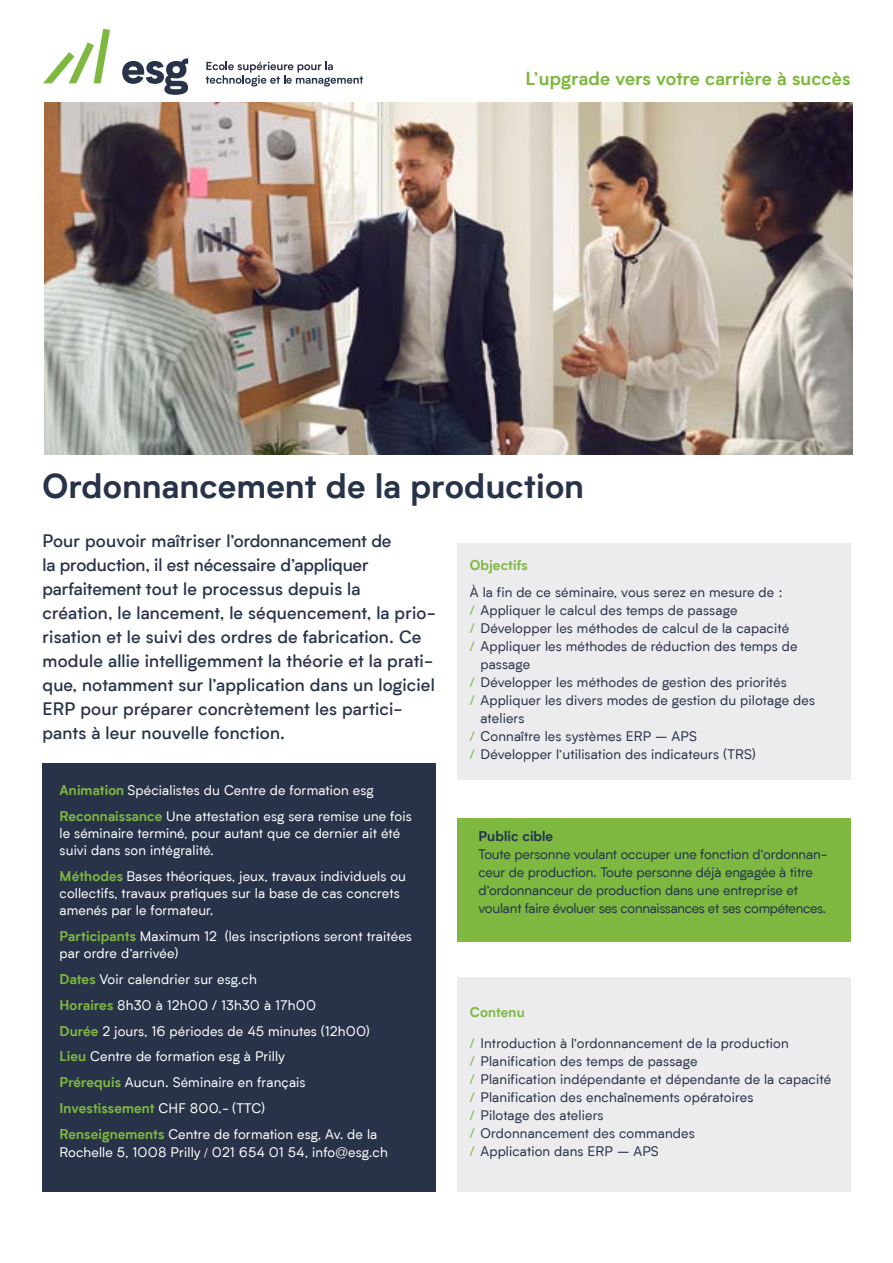
<style>
.page{position:relative;width:893px;height:1263px;background:#fff}
.page>*{position:absolute;margin:0;border:0;box-sizing:border-box;transform-origin:0 0}
.t1{font:700 33px "Biotif";letter-spacing:.01em;color:#283349}
.t2{font:700 18px "Biotif";letter-spacing:.01em;color:#7eb840}
.t3{font:500 17.25px/24px "Biotif";letter-spacing:.01em;color:#283349}
.t4{font:13.5px/25.8px "Biotif";letter-spacing:.01em;color:#fff}
.t5{font:13.5px/18px "Biotif";letter-spacing:.01em;color:#283349}
.t6{font:13.5px/18px "Biotif";letter-spacing:-.01em;color:#233450}
.t7{font:700 13.5px "Biotif";letter-spacing:.01em;color:#7eb840}
.t8{font:700 13.5px "Biotif";letter-spacing:.01em;color:#233450}
.s1{color:#7eb840}
.s2{font-weight:700;color:#7eb840}
.s3{font-family:"Minion Pro"}
</style>
<div class="page">
<img style="left:45px;top:102px;width:808px;height:352px">
<div style="left:457px;top:543px;width:393px;height:236px;background:#ecebee"></div>
<div style="left:457px;top:819px;width:393px;height:123px;background:#7eb840"></div>
<div style="left:457px;top:977px;width:393px;height:214px;background:#ecebee"></div>
<div style="left:43px;top:763px;width:393px;height:428px;background:#283349"></div>
<svg style="left:206px;top:62px;width:157px;height:24px"></svg>
<svg style="left:43px;top:30px;width:67px;height:53px"></svg>
<svg style="left:122px;top:58px;width:66px;height:37px"></svg>
<h2 class="t2" style="left:525px;top:65px;width:327px">L’upgrade vers votre carrière à succès</h2>
<h1 class="t1" style="left:43px;top:461px;width:543px">Ordonnancement de la production</h1>
<p class="t3" style="left:43px;top:527px;width:395px">Pour pouvoir maîtriser l’ordonnancement de<br>la production, il est nécessaire d’appliquer parfaitement tout le processus depuis la<br>création, le lancement, le séquencement, la prio&shy;risation et le suivi des ordres de fabrication. Ce module allie intelligemment la théorie et la prati&shy;que, notamment sur l’application dans un logiciel ERP pour préparer concrètement les partici&shy;pants à leur nouvelle fonction.</p>
<p class="t7" style="left:470px;top:555px;width:59px">Objectifs</p>
<p class="t5" style="left:470px;top:582px;width:314px">À la fin de ce séminaire, vous serez en mesure de :</p>
<p class="t5" style="left:470px;top:600px;width:269px"><span class="s1">/</span> Appliquer le calcul des temps de passage</p>
<p class="t5" style="left:470px;top:618px;width:321px"><span class="s1">/</span> Développer les méthodes de calcul de la capacité</p>
<p class="t5" style="left:470px;top:636px;width:329px"><span class="s1">/</span> Appliquer les méthodes de réduction des temps de</p>
<p class="t5" style="left:480px;top:654px;width:51px">passage</p>
<p class="t5" style="left:470px;top:672px;width:318px"><span class="s1">/</span> Développer les méthodes de gestion des priorités</p>
<p class="t5" style="left:470px;top:690px;width:347px"><span class="s1">/</span> Appliquer les divers modes de gestion du pilotage des</p>
<p class="t5" style="left:480px;top:708px;width:45px">ateliers</p>
<p class="t5" style="left:470px;top:726px;width:229px"><span class="s1">/</span> Connaître les systèmes ERP – APS</p>
<p class="t5" style="left:470px;top:744px;width:287px"><span class="s1">/</span> Développer l’utilisation des indicateurs (TRS)</p>
<p class="t4" style="left:60px;top:776px;width:354px"><span class="s2">Animation</span> Spécialistes du Centre de formation esg<br><span class="s2">Reconnaissance</span> Une attestation esg sera remise une fois</p>
<p class="t4" style="left:60px;top:824px;width:342px;line-height:17.2px">le séminaire terminé, pour autant que ce dernier ait été suivi dans son intégralité.</p>
<p class="t4" style="left:60px;top:867px;width:348px;line-height:17.2px"><span class="s2">Méthodes</span> Bases théoriques, jeux, travaux individuels ou collectifs, travaux pratiques sur la base de cas concrets amenés par le formateur.</p>
<p class="t4" style="left:60px;top:927px;width:354px;line-height:17.2px"><span class="s2">Participants</span> Maximum 12 (les inscriptions seront traitées par ordre d’arrivée)</p>
<p class="t4" style="left:60px;top:966px;width:319px"><span class="s2">Dates</span> Voir calendrier sur esg.ch<br><span class="s2">Horaires</span> 8h30 à 12h00 / 13h30 à 17h00<br><span class="s2">Durée</span> 2 jours, 16 périodes de 45 minutes (12h00)<br><span class="s2">Lieu</span> Centre de formation esg à Prilly<br><span class="s2">Prérequis</span> Aucun. Séminaire en français <span class="s2">Investissement</span> CHF 800.- (TTC)<br><span class="s2">Renseignements</span> Centre de formation esg, Av. de la</p>
<p class="t4" style="left:60px;top:1138px;width:330px">Rochelle 5, 1008 Prilly <span class="s3">/</span> 021 654 01 54, info@esg.ch</p>
<p class="t8" style="left:478px;top:826px;width:76px">Public cible</p>
<p class="t6" style="left:478px;top:845px;width:351px">Toute personne voulant occuper une fonction d’ordonnan&shy;ceur de production. Toute personne déjà engagée à titre d’ordonnanceur de production dans une entreprise et voulant faire évoluer ses connaissances et ses compétences.</p>
<p class="t7" style="left:470px;top:1002px;width:56px">Contenu</p>
<p class="t5" style="left:470px;top:1034px;width:363px"><span class="s1">/</span> Introduction à l’ordonnancement de la production<br><span class="s1">/</span> Planification des temps de passage<br><span class="s1">/</span> Planification indépendante et dépendante de la capacité <span class="s1">/</span> Planification des enchaînements opératoires<br><span class="s1">/</span> Pilotage des ateliers<br><span class="s1">/</span> Ordonnancement des commandes<br><span class="s1">/</span> Application dans ERP – APS</p>
</div>
